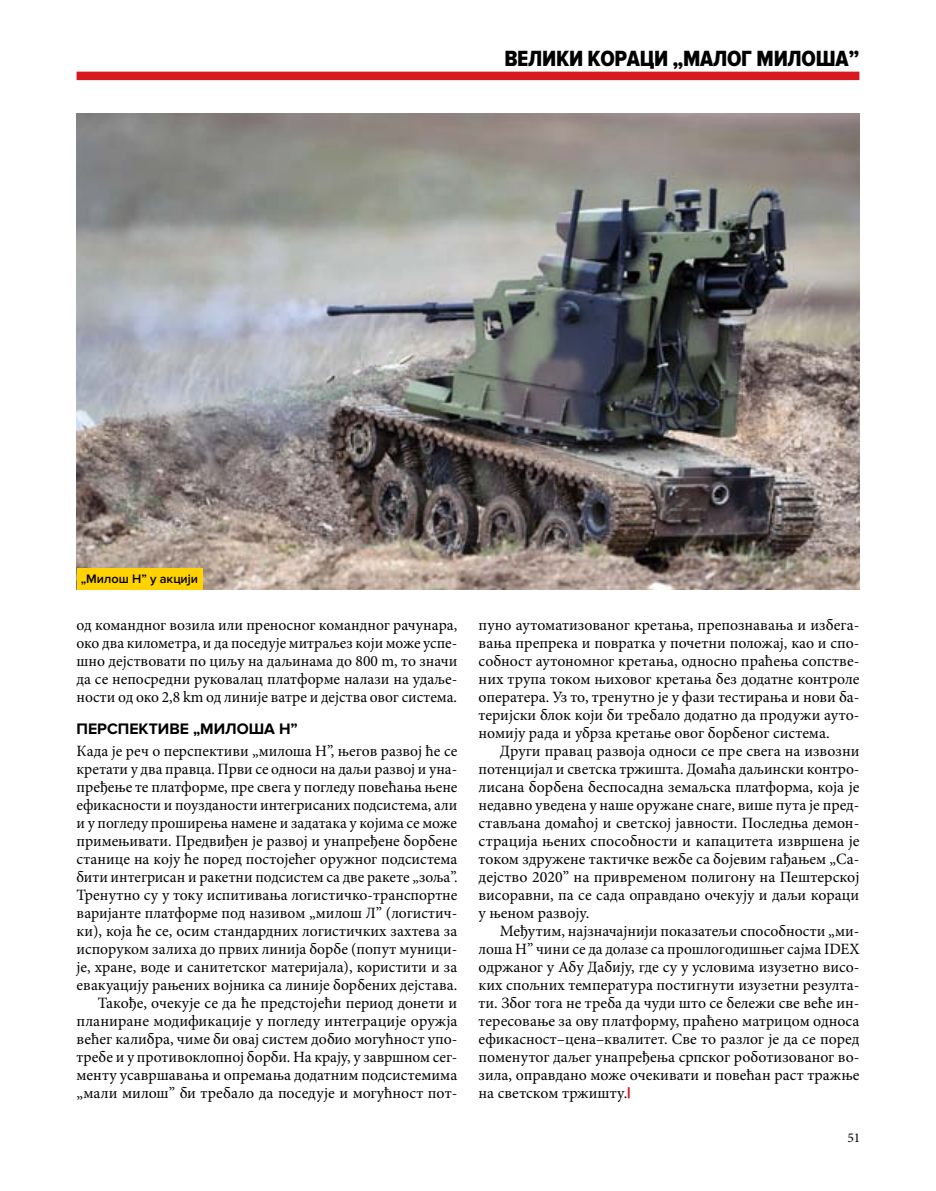
<style>
.page{position:relative;width:936px;height:1191px;background:#fff}
.page>*{position:absolute;margin:0;border:0;box-sizing:border-box;transform-origin:0 0}
.t1{font:22.8px "Proxima Nova Cond Extrabld";letter-spacing:-.01em;color:#000}
.t2{font:15.75px/18px "Minion Pro";color:#000;text-align:justify}
.t3{font:700 15.75px "Proxima Nova";color:#000}
.t4{font:13.5px "Minion Pro";color:#000}
.t5{font:600 12.75px "Proxima Nova";color:#000}
.s1{font-family:"Proxima Nova";font-weight:900;color:#d71920}
</style>
<div class="page">
<div style="left:77px;top:72px;width:782px;height:8px;background:#d71920"></div>
<img style="left:77px;top:114px;width:782px;height:476px">
<div style="left:77px;top:569px;width:125px;height:21px;background:#ffd200"></div>
<h1 class="t1" style="left:504px;top:46px;width:356px">ВЕЛИКИ КОРАЦИ „МАЛОГ МИЛОША”</h1>
<p class="t5" style="left:81px;top:571px;width:119px">„Милош Н” у акцији</p>
<p class="t2" style="left:77px;top:616px;width:382px">од командног возила или преносног командног рачунара, око два километра, и да поседује митраљез који може успе&shy;шно дејствовати по циљу на даљинама до 800 m, то значи да се непосредни руковалац платформе налази на удаље&shy;ности од око 2,8 km од линије ватре и дејства овог система.</p>
<p class="t3" style="left:77px;top:719px;width:223px">ПЕРСПЕКТИВЕ „МИЛОША Н”</p>
<p class="t2" style="left:77px;top:742px;width:382px;text-align:right">Када је реч о перспективи „милоша Н”, његов развој ће се кретати у два правца. Први се односи на даљи развој и уна&shy;пређење те платформе, пре свега у погледу повећања њене ефикасности и поузданости интегрисаних подсистема, али и у погледу проширења намене и задатака у којима се може примењивати. Предвиђен је развој и унапређене борбене станице на коју ће поред постојећег оружног подсистема бити интегрисан и ракетни подсистем са две ракете „зоља”.<br>Тренутно су у току испитивања логистичко-транспортне варијанте платформе под називом „милош Л” (логистич&shy;ки), која ће се, осим стандардних логистичких захтева за испоруком залиха до првих линија борбе (попут муници&shy;је, хране, воде и санитетског материјала), користити и за евакуацију рањених војника са линије борбених дејстава.<br>Такође, очекује се да ће предстојећи период донети и планиране модификације у погледу интеграције оружја већег калибра, чиме би овај систем добио могућност упо&shy;требе и у противоклопној борби. На крају, у завршном сег&shy;менту усавршавања и опремања додатним подсистемима „мали милош” би требало да поседује и могућност пот-</p>
<p class="t2" style="left:478px;top:616px;width:382px">пуно аутоматизованог кретања, препознавања и избега&shy;вања препрека и повратка у почетни положај, као и спо&shy;собност аутономног кретања, односно праћења сопстве&shy;них трупа током њиховог кретања без додатне контроле оператера. Уз то, тренутно је у фази тестирања и нови ба&shy;теријски блок који би требало додатно да продужи ауто&shy;номију рада и убрза кретање овог борбеног система.</p>
<p class="t2" style="left:478px;top:742px;width:382px;text-indent:21px">Други правац развоја односи се пре свега на извозни потенцијал и светска тржишта. Домаћа даљински контро&shy;лисана борбена беспосадна земаљска платформа, која је недавно уведена у наше оружане снаге, више пута је пред&shy;стављана домаћој и светској јавности. Последња демон&shy;страција њених способности и капацитета извршена је током здружене тактичке вежбе са бојевим гађањем „Са&shy;дејство 2020” на привременом полигону на Пештерској висоравни, па се сада оправдано очекују и даљи кораци у њеном развоју.</p>
<p class="t2" style="left:478px;top:922px;width:382px;text-indent:21px">Међутим, најзначајнији показатељи способности „ми&shy;лоша Н” чини се да долазе са прошлогодишњег сајма IDEX одржаног у Абу Дабију, где су у условима изузетно висо&shy;ких спољних температура постигнути изузетни резулта&shy;ти. Због тога не треба да чуди што се бележи све веће ин&shy;тересовање за ову платформу, праћено матрицом односа ефикасност–цена–квалитет. Све то разлог је да се поред поменутог даљег унапређења српског роботизованог во&shy;зила, оправдано може очекивати и повећан раст тражње на светском тржишту.<span class="s1">|</span></p>
<p class="t4" style="left:847px;top:1128px;width:14px">51</p>
</div>
